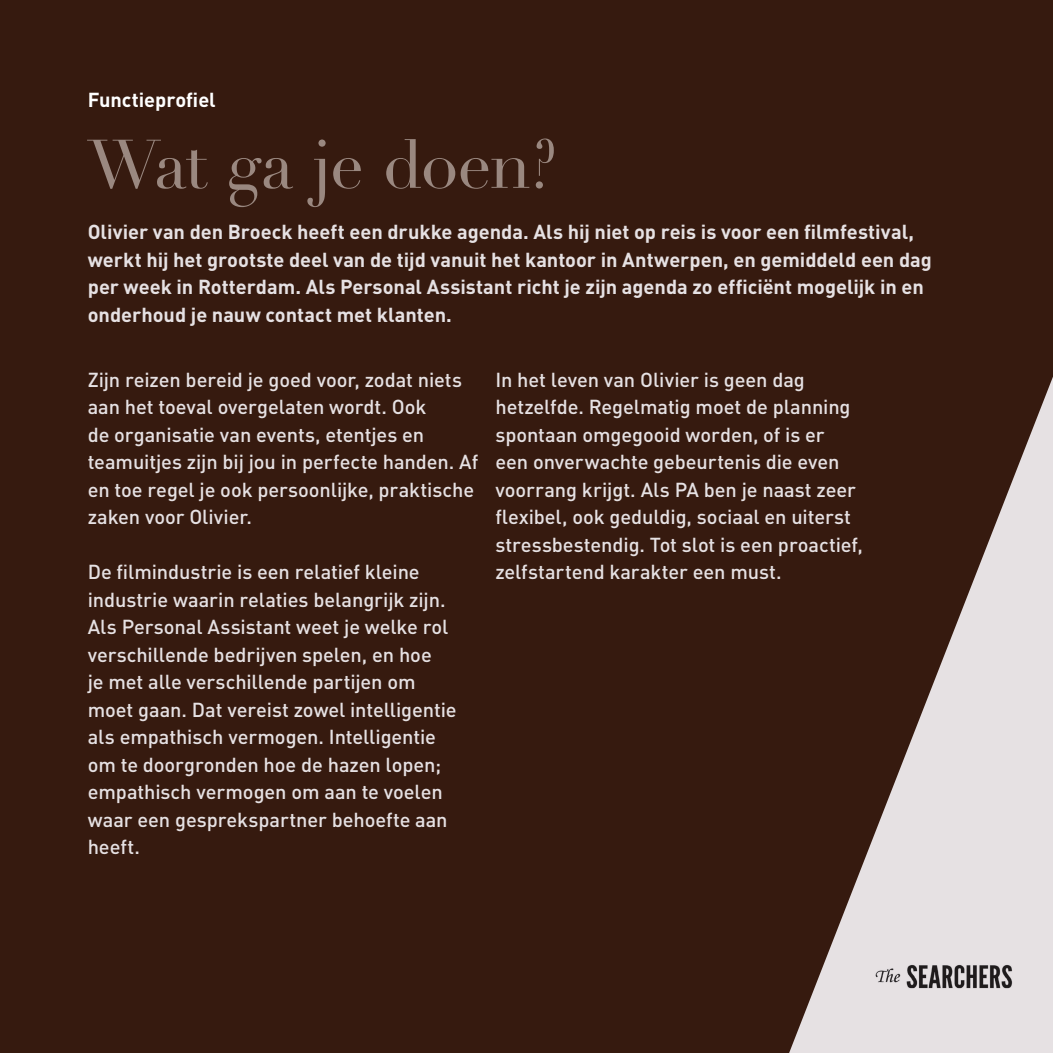
<style>
.page{position:relative;width:1053px;height:1053px;background:#fff}
.page>*{position:absolute;margin:0;border:0;box-sizing:border-box;transform-origin:0 0}
.t1{font:67.5px "Didot";letter-spacing:-.025em;color:#9a8880}
.t2{font:500 20px/27.5px "DIN Pro";letter-spacing:-.005em;color:#e6e1e3}
.t3{font:700 20px/27.5px "DIN Pro";letter-spacing:-.005em;color:#e6e1e3}
.t4{font:700 20px "DIN Pro";letter-spacing:-.005em;color:#fff}
</style>
<div class="page">
<div style="left:0;top:0;width:1052px;height:1052px;background:#361a0f"></div>
<svg style="left:789px;top:379px;width:263px;height:673px"></svg>
<img style="left:873px;top:958px;width:143px;height:35px">
<p class="t4" style="left:88px;top:86px;width:129px">Functieprofiel</p>
<p class="t1" style="left:88px;top:124px;width:471px">Wat ga je doen?</p>
<p class="t3" style="left:88px;top:217px;width:845px">Olivier van den Broeck heeft een drukke agenda. Als hij niet op reis is voor een filmfestival, werkt hij het grootste deel van de tijd vanuit het kantoor in Antwerpen, en gemiddeld een dag per week in Rotterdam. Als Personal Assistant richt je zijn agenda zo efficiënt mogelijk in en onderhoud je nauw contact met klanten.</p>
<p class="t2" style="left:88px;top:365px;width:392px">Zijn reizen bereid je goed voor, zodat niets aan het toeval overgelaten wordt. Ook<br>de organisatie van events, etentjes en teamuitjes zijn bij jou in perfecte handen. Af en toe regel je ook persoonlijke, praktische zaken voor Olivier.</p>
<p class="t2" style="left:88px;top:557px;width:370px">De filmindustrie is een relatief kleine industrie waarin relaties belangrijk zijn.<br>Als Personal Assistant weet je welke rol verschillende bedrijven spelen, en hoe<br>je met alle verschillende partijen om moet gaan. Dat vereist zowel intelligentie als empathisch vermogen. Intelligentie om te doorgronden hoe de hazen lopen; empathisch vermogen om aan te voelen waar een gesprekspartner behoefte aan heeft.</p>
<p class="t2" style="left:495px;top:365px;width:369px">In het leven van Olivier is geen dag hetzelfde. Regelmatig moet de planning spontaan omgegooid worden, of is er<br>een onverwachte gebeurtenis die even voorrang krijgt. Als PA ben je naast zeer flexibel, ook geduldig, sociaal en uiterst stressbestendig. Tot slot is een proactief, zelfstartend karakter een must.</p>
</div>
